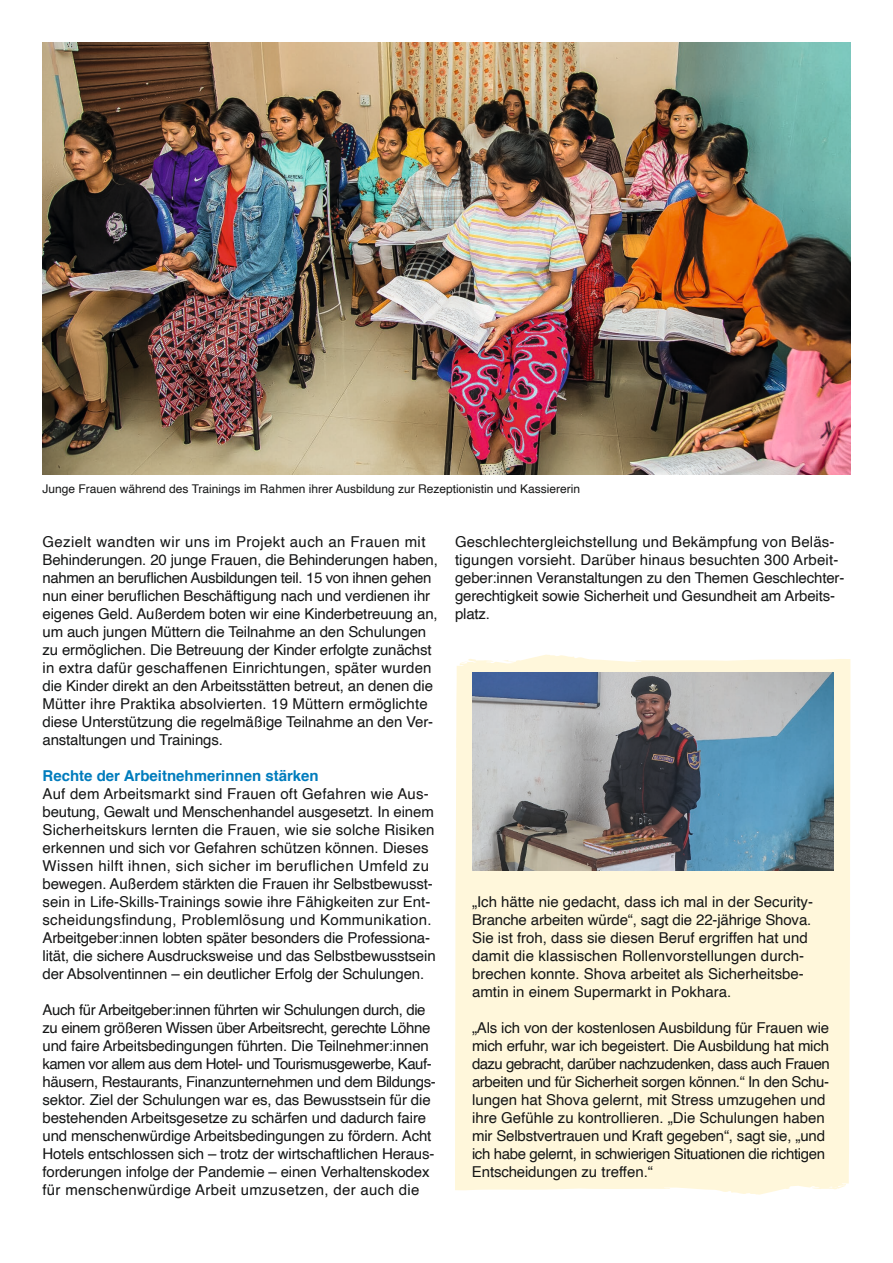
<style>
.page{position:relative;width:893px;height:1263px;background:#fff}
.page>*{position:absolute;margin:0;border:0;box-sizing:border-box;transform-origin:0 0}
.t1{font:15px/18px "Helvetica";letter-spacing:-.01em;color:#151616}
.t2{font:700 15px "Helvetica";color:#007cbd}
.t3{font:12px "Helvetica";color:#151616}
</style>
<div class="page">
<img style="left:43px;top:43px;width:807px;height:432px">
<div style="left:455px;top:654px;width:395px;height:541px;background:#fff7db"></div>
<img style="left:472px;top:673px;width:361px;height:198px">
<p class="t3" style="left:43px;top:479px;width:539px">Junge Frauen während des Trainings im Rahmen ihrer Ausbildung zur Rezeptionistin und Kassiererin</p>
<p class="t1" style="left:43px;top:533px;width:397px">Gezielt wandten wir uns im Projekt auch an Frauen mit Behinderungen. 20 junge Frauen, die Behinderungen haben, nahmen an beruflichen Ausbildungen teil. 15 von ihnen gehen nun einer beruflichen Beschäftigung nach und verdienen ihr eigenes Geld. Außerdem boten wir eine Kinderbetreuung an, um auch jungen Müttern die Teilnahme an den Schulungen zu ermöglichen. Die Betreuung der Kinder erfolgte zunächst in extra dafür geschaffenen Einrichtungen, später wurden die Kinder direkt an den Arbeitsstätten betreut, an denen die Mütter ihre Praktika absolvierten. 19 Müttern ermöglichte diese Unterstützung die regelmäßige Teilnahme an den Ver&shy;anstaltungen und Trainings.</p>
<p class="t2" style="left:43px;top:763px;width:278px">Rechte der Arbeitnehmerinnen stärken</p>
<p class="t1" style="left:43px;top:785px;width:395px">Auf dem Arbeitsmarkt sind Frauen oft Gefahren wie Aus&shy;beutung, Gewalt und Menschenhandel ausgesetzt. In einem Sicherheitskurs lernten die Frauen, wie sie solche Risiken erkennen und sich vor Gefahren schützen können. Dieses Wissen hilft ihnen, sich sicher im beruflichen Umfeld zu bewegen. Außerdem stärkten die Frauen ihr Selbstbewusst&shy;sein in Life-Skills-Trainings sowie ihre Fähigkeiten zur Ent&shy;scheidungsfindung, Problemlösung und Kommunikation.<br>Arbeitgeber:innen lobten später besonders die Professiona&shy;lität, die sichere Ausdrucksweise und das Selbstbewusstsein der Absolventinnen – ein deutlicher Erfolg der Schulungen.</p>
<p class="t1" style="left:43px;top:1001px;width:395px">Auch für Arbeitgeber:innen führten wir Schulungen durch, die zu einem größeren Wissen über Arbeitsrecht, gerechte Löhne und faire Arbeitsbedingungen führten. Die Teilnehmer:innen kamen vor allem aus dem Hotel- und Tourismusgewerbe, Kauf&shy;häusern, Restaurants, Finanzunternehmen und dem Bildungs&shy;sektor. Ziel der Schulungen war es, das Bewusstsein für die bestehenden Arbeitsgesetze zu schärfen und dadurch faire und menschenwürdige Arbeitsbedingungen zu fördern. Acht Hotels entschlossen sich – trotz der wirtschaftlichen Heraus&shy;forderungen infolge der Pandemie – einen Verhaltenskodex für menschenwürdige Arbeit umzusetzen, der auch die</p>
<p class="t1" style="left:455px;top:533px;width:391px">Geschlechtergleichstellung und Bekämpfung von Beläs&shy;tigungen vorsieht. Darüber hinaus besuchten 300 Arbeit&shy;geber:innen Veranstaltungen zu den Themen Geschlechter&shy;gerechtigkeit sowie Sicherheit und Gesundheit am Arbeits&shy;platz.</p>
<p class="t1" style="left:472px;top:893px;width:342px">„Ich hätte nie gedacht, dass ich mal in der Security-Branche arbeiten würde“, sagt die 22-jährige Shova.<br>Sie ist froh, dass sie diesen Beruf ergriffen hat und damit die klassischen Rollenvorstellungen durch&shy;brechen konnte. Shova arbeitet als Sicherheitsbe&shy;amtin in einem Supermarkt in Pokhara.</p>
<p class="t1" style="left:472px;top:1019px;width:359px">„Als ich von der kostenlosen Ausbildung für Frauen wie mich erfuhr, war ich begeistert. Die Ausbildung hat mich dazu gebracht, darüber nachzudenken, dass auch Frauen arbeiten und für Sicherheit sorgen können.“ In den Schu&shy;lungen hat Shova gelernt, mit Stress umzugehen und ihre Gefühle zu kontrollieren. „Die Schulungen haben mir Selbstvertrauen und Kraft gegeben“, sagt sie, „und ich habe gelernt, in schwierigen Situationen die richtigen Entscheidungen zu treffen.“</p>
</div>
